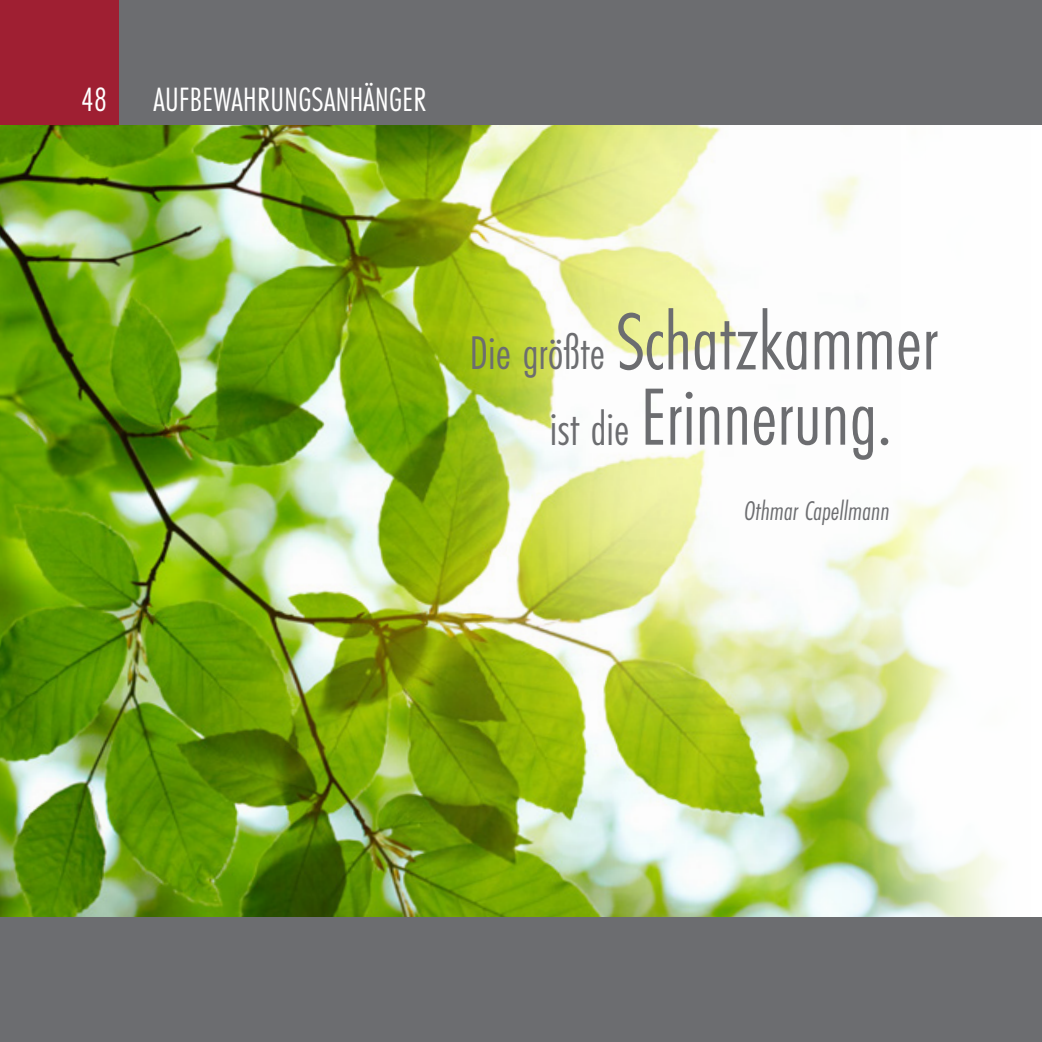
<style>
.page{position:relative;width:1042px;height:1042px;background:#fff}
.page>*{position:absolute;margin:0;border:0;box-sizing:border-box;transform-origin:0 0}
.Preise_Kopfzeile_alt{font:84px "Futura PT Cond";color:#6c6d70}
.t1{font:35px "Futura PT Cond";letter-spacing:.01em;color:#fff}
.Preise_Kopfzeile_alt-2{font:italic 28px "Futura PT Cond";color:#6c6d70}
.s1{font-size:49px}
</style>
<div class="page">
<img style="left:0;top:124px;width:1042px;height:794px">
<div style="left:0;top:0;width:119px;height:124px;background:#9f1f32"></div>
<div style="left:119px;top:0;width:923px;height:124px;background:#6c6d70"></div>
<div style="left:0;top:918px;width:1042px;height:124px;background:#6c6d70"></div>
<p class="t1" style="left:81px;top:79px;width:27px">48</p>
<p class="t1" style="left:154px;top:79px;width:275px">AUFBEWAHRUNGSANHÄNGER</p>
<p class="Preise_Kopfzeile_alt" style="left:470px;top:293px;width:470px"><span class="s1">Die größte</span> Schatzkammer</p>
<p class="Preise_Kopfzeile_alt" style="left:550px;top:368px;width:344px"><span class="s1">ist die</span> Erinnerung.</p>
<p class="Preise_Kopfzeile_alt-2" style="left:744px;top:495px;width:147px">Othmar Capellmann</p>
</div>
